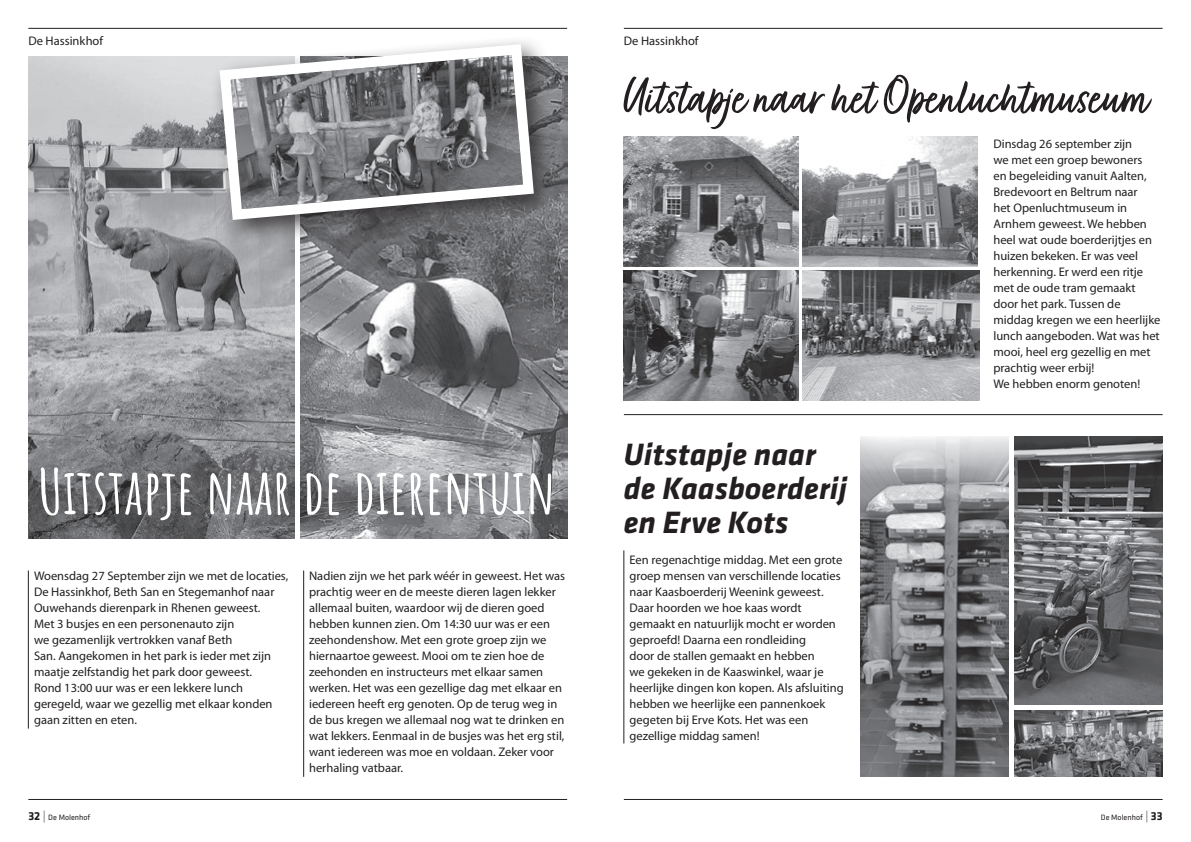
<style>
.page{position:relative;width:1191px;height:842px;background:#fff}
.page>*{position:absolute;margin:0;border:0;box-sizing:border-box;transform-origin:0 0}
.kop{font:700 62.4px "Amatic SC";color:#fff}
.kop-2{font:60px "Fave Script Pro";color:#231f20}
.kop-3{font:italic 700 32px/34px "Klavika";color:#231f20}
.bodytekst{font:12.5px/16px "Myriad Pro";color:#231f20}
.t1{font:8px "Klavika";color:#231f20}
.s1{font-weight:700;font-size:12px}
.s2{font-weight:300;font-size:12px}
</style>
<div class="page">
<hr style="left:28px;top:28px;width:539px;height:1px;background:#231f20">
<hr style="left:28px;top:799px;width:539px;height:1px;background:#231f20">
<hr style="left:624px;top:799px;width:538px;height:1px;background:#231f20">
<hr style="left:624px;top:28px;width:538px;height:1px;background:#231f20">
<img style="left:802px;top:137px;width:175px;height:130px">
<img style="left:802px;top:271px;width:177px;height:130px">
<img style="left:28px;top:56px;width:267px;height:482px">
<img style="left:300px;top:56px;width:267px;height:482px">
<img style="left:624px;top:271px;width:174px;height:130px">
<img style="left:624px;top:137px;width:174px;height:130px">
<img style="left:861px;top:436px;width:148px;height:341px">
<img style="left:1014px;top:710px;width:148px;height:67px">
<img style="left:1014px;top:436px;width:148px;height:268px">
<div style="left:209px;top:34px;width:351px;height:212px;background:#231f20;opacity:.75"></div>
<svg style="left:214px;top:39px;width:325px;height:186px"></svg>
<hr style="left:28px;top:570px;width:1px;height:159px;background:#231f20">
<hr style="left:303px;top:570px;width:1px;height:207px;background:#231f20">
<hr style="left:623px;top:550px;width:1px;height:193px;background:#231f20">
<hr style="left:624px;top:414px;width:538px;height:1px;background:#231f20">
<p class="bodytekst" style="left:28px;top:33px;width:76px">De Hassinkhof</p>
<p class="bodytekst" style="left:624px;top:33px;width:76px">De Hassinkhof</p>
<p class="kop-2" style="left:624px;top:64px;width:527px">Uitstapje naar het Openluchtmuseum</p>
<p class="kop" style="left:38px;top:443px;width:519px">Uitstapje naar de dierentuin</p>
<p class="bodytekst" style="left:34px;top:568px;width:256px">Woensdag 27 September zijn we met de locaties, De Hassinkhof, Beth San en Stegemanhof naar Ouwehands dierenpark in Rhenen geweest.<br>Met 3 busjes en een personenauto zijn<br>we gezamenlijk vertrokken vanaf Beth<br>San. Aangekomen in het park is ieder met zijn maatje zelfstandig het park door geweest.<br>Rond 13:00 uur was er een lekkere lunch geregeld, waar we gezellig met elkaar konden gaan zitten en eten.</p>
<p class="bodytekst" style="left:309px;top:568px;width:258px">Nadien zijn we het park wéér in geweest. Het was prachtig weer en de meeste dieren lagen lekker allemaal buiten, waardoor wij de dieren goed hebben kunnen zien. Om 14:30 uur was er een zeehondenshow. Met een grote groep zijn we hiernaartoe geweest. Mooi om te zien hoe de zeehonden en instructeurs met elkaar samen werken. Het was een gezellige dag met elkaar en iedereen heeft erg genoten. Op de terug weg in de bus kregen we allemaal nog wat te drinken en wat lekkers. Eenmaal in de busjes was het erg stil, want iedereen was moe en voldaan. Zeker voor herhaling vatbaar.</p>
<p class="kop-3" style="left:624px;top:438px;width:225px">Uitstapje naar de Kaasboerderij en Erve Kots</p>
<p class="bodytekst" style="left:629px;top:552px;width:216px">Een regenachtige middag. Met een grote groep mensen van verschillende locaties naar Kaasboerderij Weenink geweest.<br>Daar hoorden we hoe kaas wordt gemaakt en natuurlijk mocht er worden geproefd! Daarna een rondleiding<br>door de stallen gemaakt en hebben<br>we gekeken in de Kaaswinkel, waar je heerlijke dingen kon kopen. Als afsluiting hebben we heerlijke een pannenkoek gegeten bij Erve Kots. Het was een gezellige middag samen!</p>
<p class="bodytekst" style="left:993px;top:136px;width:168px">Dinsdag 26 september zijn<br>we met een groep bewoners<br>en begeleiding vanuit Aalten,<br>Bredevoort en Beltrum naar<br>het Openluchtmuseum in<br>Arnhem geweest. We hebben heel wat oude boerderijtjes en huizen bekeken. Er was veel herkenning. Er werd een ritje met de oude tram gemaakt door het park. Tussen de middag kregen we een heerlijke lunch aangeboden. Wat was het mooi, heel erg gezellig en met prachtig weer erbij!</p>
<p class="bodytekst" style="left:993px;top:376px;width:148px">We hebben enorm genoten!</p>
<p class="t1" style="left:28px;top:813px;width:63px"><span class="s1">32</span> <span class="s2">|</span> De Molenhof</p>
<p class="t1" style="left:1101px;top:813px;width:63px">De Molenhof <span class="s2">|</span> <span class="s1">33</span></p>
</div>
